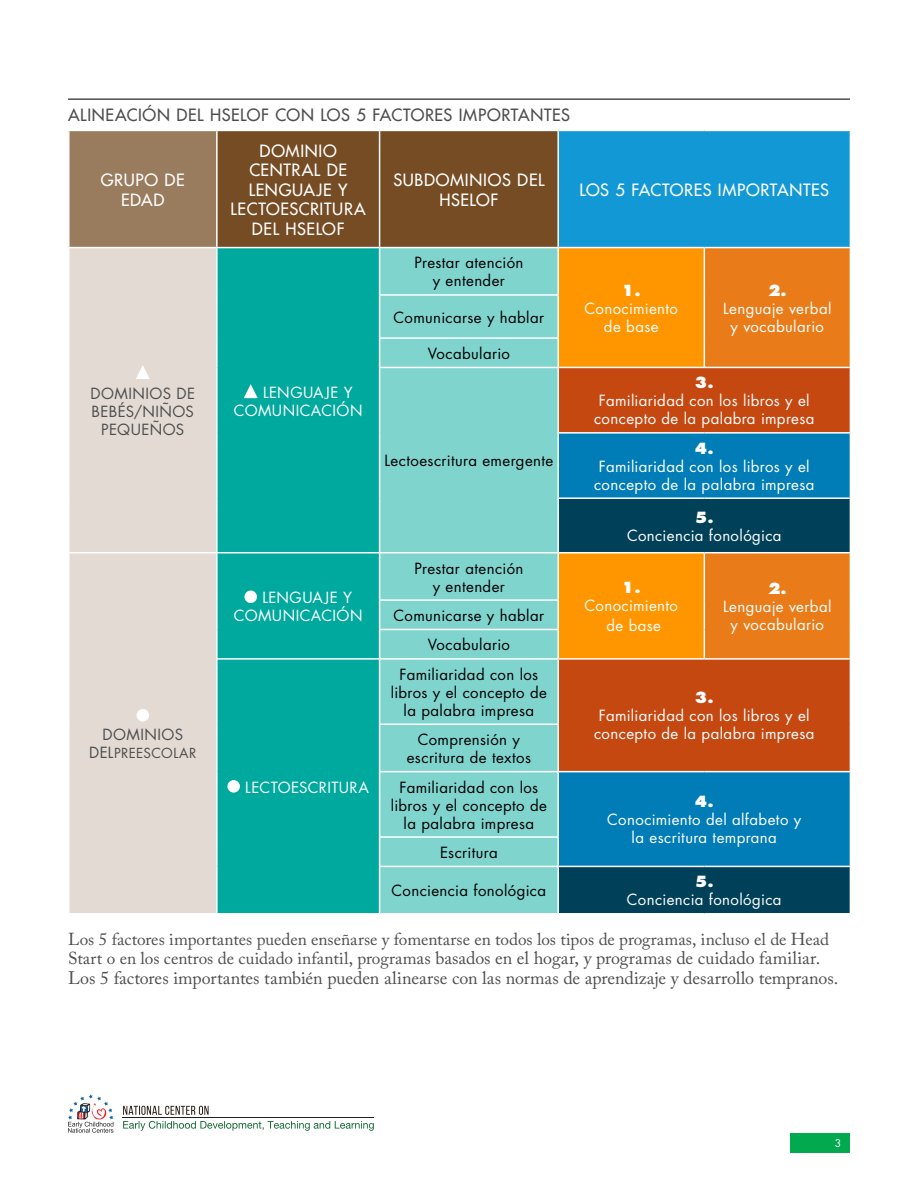
<style>
.page{position:relative;width:918px;height:1188px;background:#fff}
.page>*{position:absolute;margin:0;border:0;box-sizing:border-box;transform-origin:0 0}
.t1{font:18px/19.5px "Adobe Caslon Pro";letter-spacing:-.005em;color:#4d4d4f}
.t2{font:17.25px "Adobe Caslon Pro";color:#4d4d4f}
.t3{font:500 16.5px/19.5px "Futura Std";letter-spacing:.04em;color:#fff;text-align:center}
.t4{font:500 16.5px "Futura Std";letter-spacing:.035em;color:#4d4d4f}
.t5{font:15px/18px "Futura Std";letter-spacing:.025em;color:#fff;text-align:center}
.t6{font:15px/18px "Futura Std";letter-spacing:.025em;color:#000;text-align:center}
.t7{font:15px/18px "Futura Std";letter-spacing:.03em;color:#4d4d4f;text-align:center}
.t8{font:13.5px "Futura Std";letter-spacing:.025em;color:#4d4d4f}
.t9{font:10.5px "Futura Std";color:#fff}
.s1{font-weight:800}
.s2{font-size:15px}
.s3{font-size:17.25px}
</style>
<div class="page">
<hr style="left:68px;top:98px;width:782px;height:2px;background:#4d4d4f">
<div style="left:69px;top:130px;width:148px;height:118px;background:#997b5d"></div>
<div style="left:218px;top:131px;width:339px;height:116px;background:#754c24"></div>
<div style="left:558px;top:130px;width:292px;height:118px;background:#1398d6"></div>
<div style="left:70px;top:248px;width:146px;height:665px;background:#e3dbd3"></div>
<div style="left:218px;top:248px;width:161px;height:665px;background:#00a99d"></div>
<div style="left:380px;top:248px;width:177px;height:665px;background:#80d4ce"></div>
<div style="left:559px;top:248px;width:145px;height:119px;background:#ff9600"></div>
<div style="left:705px;top:248px;width:145px;height:119px;background:#e97c19"></div>
<div style="left:559px;top:368px;width:291px;height:64px;background:#c64811"></div>
<div style="left:559px;top:434px;width:291px;height:63px;background:#007db7"></div>
<svg style="left:559px;top:499px;width:291px;height:414px;background:#756348"></svg>
<hr style="left:557px;top:131px;width:2px;height:116px;background:#fff">
<hr style="left:379px;top:294px;width:180px;height:2px;background:#fff">
<hr style="left:379px;top:337px;width:180px;height:2px;background:#fff">
<hr style="left:379px;top:599px;width:180px;height:2px;background:#fff">
<hr style="left:379px;top:629px;width:180px;height:1px;background:#fff">
<hr style="left:216px;top:658px;width:164px;height:2px;background:#fff">
<hr style="left:380px;top:658px;width:178px;height:2px;background:#fff">
<hr style="left:558px;top:658px;width:146px;height:2px;background:#fff">
<hr style="left:704px;top:658px;width:147px;height:2px;background:#fff">
<hr style="left:379px;top:724px;width:180px;height:1px;background:#fff">
<hr style="left:379px;top:771px;width:179px;height:1px;background:#fff">
<hr style="left:558px;top:771px;width:146px;height:1px;background:#fff">
<hr style="left:704px;top:771px;width:147px;height:1px;background:#fff">
<hr style="left:379px;top:836px;width:180px;height:2px;background:#fff">
<hr style="left:379px;top:866px;width:179px;height:1px;background:#fff">
<hr style="left:558px;top:866px;width:146px;height:1px;background:#fff">
<hr style="left:704px;top:866px;width:147px;height:1px;background:#fff">
<hr style="left:379px;top:131px;width:1px;height:116px;background:#fff">
<hr style="left:558px;top:130px;width:146px;height:1px;background:#fff">
<hr style="left:704px;top:130px;width:147px;height:1px;background:#fff">
<hr style="left:558px;top:247px;width:146px;height:1px;background:#fff">
<hr style="left:704px;top:247px;width:147px;height:1px;background:#fff">
<hr style="left:704px;top:553px;width:1px;height:47px;background:#fff">
<hr style="left:704px;top:600px;width:1px;height:30px;background:#fff">
<svg style="left:704px;top:629px;width:1px;height:29px"></svg>
<hr style="left:68px;top:130px;width:149px;height:1px;background:#fff">
<hr style="left:68px;top:131px;width:2px;height:116px;background:#fff">
<hr style="left:216px;top:131px;width:2px;height:116px;background:#fff">
<hr style="left:68px;top:247px;width:149px;height:1px;background:#fff">
<hr style="left:68px;top:552px;width:149px;height:1px;background:#fff">
<hr style="left:217px;top:552px;width:163px;height:1px;background:#fff">
<hr style="left:380px;top:552px;width:178px;height:1px;background:#fff">
<hr style="left:558px;top:552px;width:146px;height:1px;background:#fff">
<hr style="left:704px;top:552px;width:147px;height:1px;background:#fff">
<hr style="left:379px;top:367px;width:179px;height:1px;background:#fff">
<svg style="left:136px;top:365px;width:14px;height:14px"></svg>
<svg style="left:244px;top:384px;width:14px;height:14px"></svg>
<div style="left:137px;top:709px;width:12px;height:13px;background:#fff;border-radius:50%"></div>
<div style="left:244px;top:591px;width:13px;height:12px;background:#fff;border-radius:50%"></div>
<div style="left:227px;top:780px;width:13px;height:13px;background:#fff;border-radius:50%"></div>
<div style="left:790px;top:1133px;width:60px;height:19px;background:#02a94f"></div>
<svg style="left:123px;top:1121px;width:251px;height:10px"></svg>
<svg style="left:123px;top:1106px;width:86px;height:9px"></svg>
<svg style="left:68px;top:1095px;width:45px;height:38px"></svg>
<h2 class="t4" style="left:68px;top:105px;width:503px">ALINEACIÓN DEL HSELOF CON LOS 5 FACTORES IMPORTANTES</h2>
<p class="t3" style="left:101px;top:170px;width:86px">GRUPO DE<br>EDAD</p>
<p class="t3" style="left:231px;top:141px;width:137px">DOMINIO<br>CENTRAL DE<br>LENGUAJE Y<br>LECTOESCRITURA<br>DEL HSELOF</p>
<p class="t7" style="left:90px;top:385px;width:106px">DOMINIOS DE<br>BEBÉS/NIÑOS<br>PEQUEÑOS</p>
<p class="t5" style="left:234px;top:384px;width:130px;text-align:left;text-indent:29px">LENGUAJE Y<br>COMUNICACIÓN</p>
<p class="t5" style="left:234px;top:589px;width:130px;text-align:left;text-indent:28px">LENGUAJE Y<br>COMUNICACIÓN</p>
<p class="t3" style="left:393px;top:170px;width:153px">SUBDOMINIOS DEL<br>HSELOF</p>
<p class="t3" style="left:580px;top:180px;width:251px">LOS 5 FACTORES IMPORTANTES</p>
<p class="t6" style="left:414px;top:254px;width:111px">Prestar atención y entender</p>
<p class="t6" style="left:394px;top:308px;width:152px">Comunicarse y hablar</p>
<p class="t6" style="left:428px;top:345px;width:84px">Vocabulario</p>
<p class="t6" style="left:384px;top:452px;width:171px">Lectoescritura emergente</p>
<p class="t6" style="left:414px;top:559px;width:111px">Prestar atención y entender</p>
<p class="t6" style="left:394px;top:607px;width:152px">Comunicarse y hablar</p>
<p class="t6" style="left:428px;top:636px;width:84px">Vocabulario</p>
<p class="t5" style="left:585px;top:281px;width:95px"><span class="s1">1.<br></span>Conocimiento de base</p>
<p class="t5" style="left:723px;top:281px;width:110px"><span class="s1">2.<br></span>Lenguaje verbal y vocabulario</p>
<p class="t5" style="left:594px;top:374px;width:222px"><span class="s1">3.<br></span>Familiaridad con los libros y el concepto de la palabra impresa</p>
<p class="t5" style="left:594px;top:439px;width:222px"><span class="s1">4.<br></span>Familiaridad con los libros y el concepto de la palabra impresa</p>
<p class="t5" style="left:627px;top:508px;width:156px"><span class="s1">5.<br></span>Conciencia fonológica</p>
<p class="t5" style="left:585px;top:579px;width:95px"><span class="s1">1.<br></span>Conocimiento</p>
<p class="t5" style="left:606px;top:617px;width:56px">de base</p>
<p class="t5" style="left:723px;top:580px;width:110px"><span class="s1">2.<br></span>Lenguaje verbal y vocabulario</p>
<p class="t6" style="left:391px;top:665px;width:158px">Familiaridad con los libros y el concepto de la palabra impresa</p>
<p class="t5" style="left:594px;top:689px;width:222px"><span class="s1">3.<br></span>Familiaridad con los libros y el concepto de la palabra impresa</p>
<p class="t7" style="left:102px;top:725px;width:82px">DOMINIOS</p>
<p class="t8" style="left:89px;top:744px;width:109px"><span class="s2">DEL</span>PREESCOLAR</p>
<p class="t6" style="left:407px;top:731px;width:126px">Comprensión y escritura de textos</p>
<p class="t6" style="left:391px;top:778px;width:158px">Familiaridad con los libros y el concepto de la palabra impresa</p>
<p class="t5" style="left:245px;top:778px;width:125px">LECTOESCRITURA</p>
<p class="t5" style="left:607px;top:793px;width:196px"><span class="s1">4.<br></span>Conocimiento del alfabeto y la escritura temprana</p>
<p class="t6" style="left:440px;top:844px;width:59px">Escritura</p>
<p class="t6" style="left:392px;top:882px;width:156px">Conciencia fonológica</p>
<p class="t5" style="left:627px;top:873px;width:156px"><span class="s1">5.<br></span>Conciencia fonológica</p>
<p class="t2" style="left:68px;top:929px;width:763px">Los 5 factores importantes pueden enseñarse y fomentarse en todos los tipos de programas, incluso el de Head</p>
<p class="t1" style="left:68px;top:948px;width:772px"><span class="s3">Start o en los centros de cuidado infantil, program</span>as basados en el hogar, y programas de cuidado familiar.<br>Los 5 factores importantes también pueden alinearse con las normas de aprendizaje y desarrollo tempranos.</p>
<p class="t9" style="left:835px;top:1136px;width:8px">3</p>
</div>
